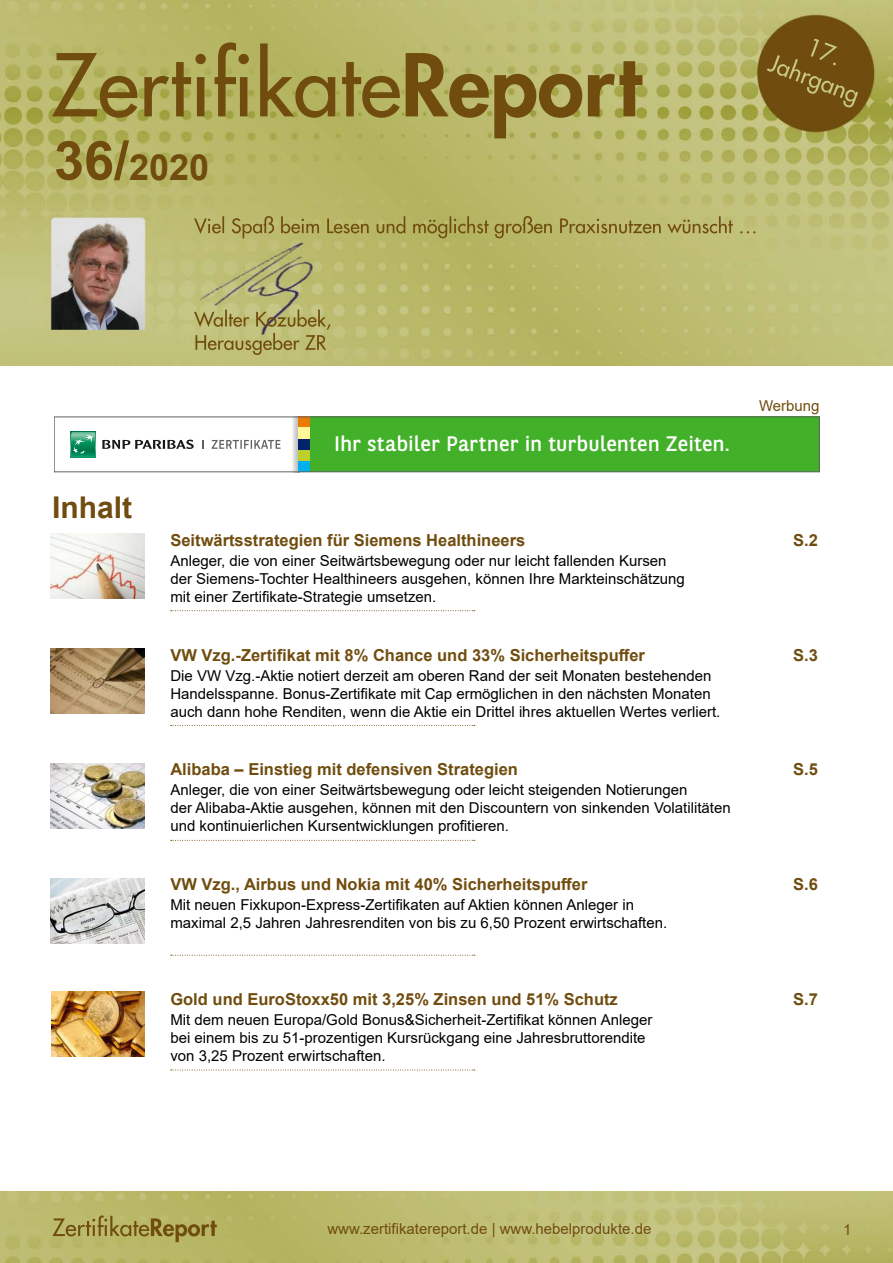
<style>
.page{position:relative;width:893px;height:1263px;background:#fff}
.page>*{position:absolute;margin:0;border:0;box-sizing:border-box;transform-origin:0 0}
.t1{font:700 36px "Arial";color:#704d0f}
.t2{font:700 30px "Arial";color:#704d0f}
.t3{font:21px "BNPP Sans";letter-spacing:.005em;color:#fff}
.t4{font:700 16.5px "Arial";color:#704d0f}
.t5{font:15px/18px "Arial";color:#000}
.t6{font:15px "Arial";color:#704d0f}
.s1{font-size:54px}
</style>
<div class="page">
<img style="left:0;top:0;width:893px;height:366px">
<img style="left:0;top:1192px;width:893px;height:71px">
<img style="left:51px;top:534px;width:93px;height:65px">
<svg style="left:171px;top:610px;width:304px;height:1px"></svg>
<img style="left:51px;top:648px;width:93px;height:66px">
<svg style="left:171px;top:725px;width:304px;height:1px"></svg>
<img style="left:51px;top:763px;width:93px;height:65px">
<svg style="left:171px;top:840px;width:304px;height:1px"></svg>
<img style="left:51px;top:878px;width:93px;height:65px">
<svg style="left:171px;top:955px;width:304px;height:1px"></svg>
<svg style="left:171px;top:1069px;width:304px;height:1px"></svg>
<img style="left:51px;top:991px;width:94px;height:66px">
<svg style="left:70px;top:432px;width:26px;height:25px"></svg>
<svg style="left:71px;top:432px;width:24px;height:24px"></svg>
<svg style="left:102px;top:440px;width:92px;height:9px"></svg>
<svg style="left:212px;top:440px;width:69px;height:9px"></svg>
<div style="left:309px;top:417px;width:510px;height:55px;background:#43b02a"></div>
<svg style="left:292px;top:419px;width:6px;height:51px"></svg>
<div style="left:298px;top:439px;width:11px;height:11px;background:#002469"></div>
<div style="left:298px;top:417px;width:11px;height:11px;background:#ea7b07"></div>
<div style="left:298px;top:450px;width:11px;height:11px;background:#bdce2d"></div>
<div style="left:298px;top:461px;width:11px;height:11px;background:#00b0eb"></div>
<div style="left:298px;top:428px;width:11px;height:11px;background:#fff599"></div>
<div style="left:54px;top:417px;width:765px;height:55px;border:1px solid #616161"></div>
<h1 class="t1" style="left:54px;top:142px;width:157px"><span class="s1">36/</span>2020</h1>
<h2 class="t2" style="left:52px;top:487px;width:82px">Inhalt</h2>
<h3 class="t3" style="left:334px;top:430px;width:397px">Ihr stabiler Partner in turbulenten Zeiten.</h3>
<p class="t6" style="left:759px;top:395px;width:62px">Werbung</p>
<p class="t4" style="left:170px;top:528px;width:356px">Seitwärtsstrategien für Siemens Healthineers</p>
<p class="t5" style="left:170px;top:551px;width:516px">Anleger, die von einer Seitwärtsbewegung oder nur leicht fallenden Kursen der Siemens-Tochter Healthineers ausgehen, können Ihre Markteinschätzung mit einer Zertifikate-Strategie umsetzen.</p>
<p class="t4" style="left:170px;top:643px;width:476px">VW Vzg.-Zertifikat mit 8% Chance und 33% Sicherheitspuffer</p>
<p class="t5" style="left:170px;top:666px;width:552px">Die VW Vzg.-Aktie notiert derzeit am oberen Rand der seit Monaten bestehenden<br>Handelsspanne. Bonus-Zertifikate mit Cap ermöglichen in den nächsten Monaten auch dann hohe Renditen, wenn die Aktie ein Drittel ihres aktuellen Wertes verliert.</p>
<p class="t4" style="left:170px;top:758px;width:349px">Alibaba – Einstieg mit defensiven Strategien</p>
<p class="t5" style="left:170px;top:781px;width:562px">Anleger, die von einer Seitwärtsbewegung oder leicht steigenden Notierungen<br>der Alibaba-Aktie ausgehen, können mit den Discountern von sinkenden Volatilitäten und kontinuierlichen Kursentwicklungen profitieren.</p>
<p class="t4" style="left:170px;top:873px;width:419px">VW Vzg., Airbus und Nokia mit 40% Sicherheitspuffer</p>
<p class="t5" style="left:170px;top:896px;width:498px">Mit neuen Fixkupon-Express-Zertifikaten auf Aktien können Anleger in maximal 2,5 Jahren Jahresrenditen von bis zu 6,50 Prozent erwirtschaften.</p>
<p class="t4" style="left:170px;top:987px;width:449px">Gold und EuroStoxx50 mit 3,25% Zinsen und 51% Schutz</p>
<p class="t5" style="left:170px;top:1011px;width:483px">Mit dem neuen Europa/Gold Bonus&amp;Sicherheit-Zertifikat können Anleger bei einem bis zu 51-prozentigen Kursrückgang eine Jahresbruttorendite von 3,25 Prozent erwirtschaften.</p>
<p class="t4" style="left:793px;top:528px;width:26px">S.2</p>
<p class="t4" style="left:793px;top:643px;width:26px">S.3</p>
<p class="t4" style="left:793px;top:758px;width:26px">S.5</p>
<p class="t4" style="left:793px;top:873px;width:26px">S.6</p>
<p class="t4" style="left:793px;top:987px;width:26px">S.7</p>
<p class="t6" style="left:327px;top:1218px;width:326px">www.zertifikatereport.de | www.hebelprodukte.de</p>
<p class="t6" style="left:843px;top:1219px;width:10px">1</p>
</div>
